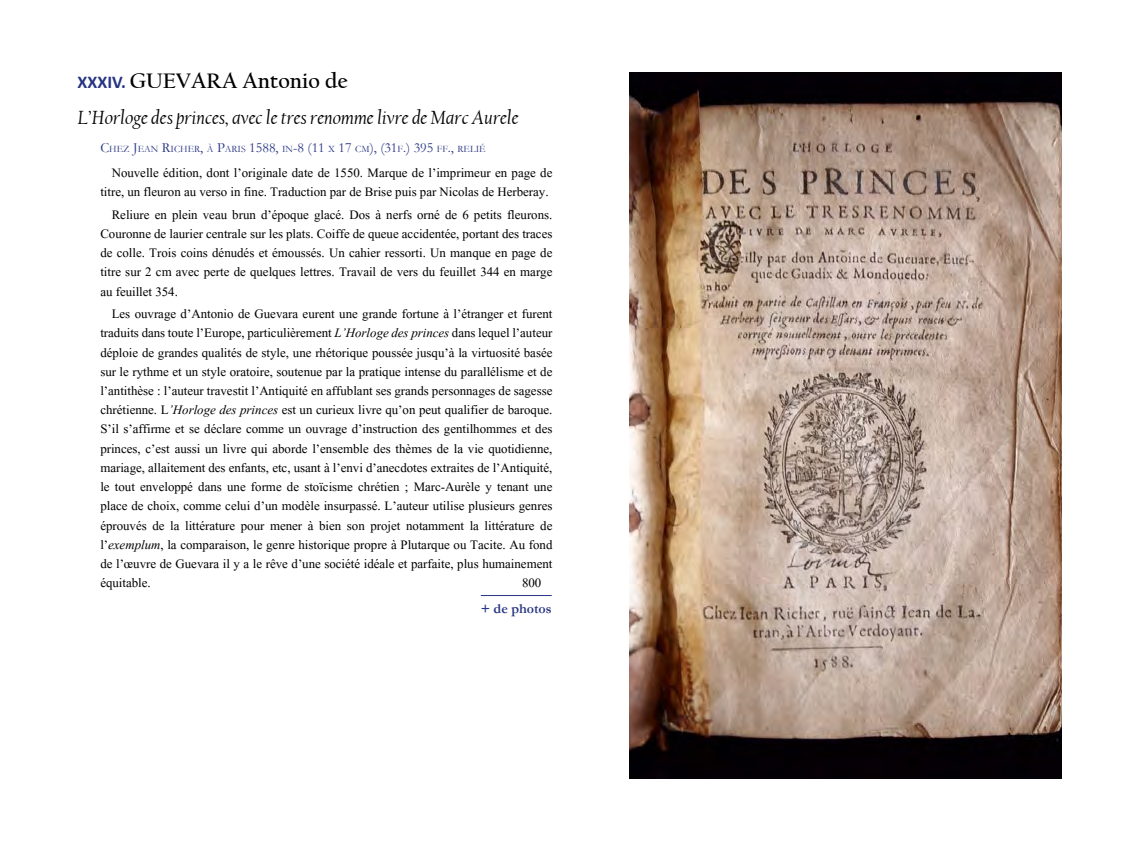
<style>
.page{position:relative;width:1134px;height:851px;background:#fff}
.page>*{position:absolute;margin:0;border:0;box-sizing:border-box;transform-origin:0 0}
.t1{font:700 22px "Californian FB";color:#000}
.t2{font:italic 20px "Californian FB";color:#000}
.t3{font:16px/19.2px "Aparajita";color:#000;text-align:justify}
.t4{font:14px "Garamond";color:#283583}
.t5{font:700 14px "Garamond";color:#283583}
.s1{font-family:"Calibri";font-size:18px;color:#283583}
.s2{font-size:9.8px}
.s3{font-style:italic}
</style>
<div class="page">
<hr style="left:481px;top:595px;width:71px;height:1px;background:#283583">
<img style="left:629px;top:72px;width:433px;height:706px">
<h1 class="t1" style="left:78px;top:69px;width:272px"><span class="s1">XXXIV.</span> GUEVARA Antonio de</h1>
<p class="t2" style="left:78px;top:106px;width:442px">L’Horloge des princes, avec le tres renomme livre de Marc Aurele</p>
<p class="t4" style="left:100px;top:138px;width:387px">C<span class="s2">HEZ</span> J<span class="s2">EAN</span> R<span class="s2">ICHER</span>, <span class="s2">À</span> P<span class="s2">ARIS</span> 1588, <span class="s2">IN</span>-8 (11 <span class="s2">X</span> 17 <span class="s2">CM</span>), (31<span class="s2">F</span>.) 395 <span class="s2">FF</span> ., <span class="s2">RELIÉ</span></p>
<p class="t3" style="left:100px;top:164px;width:454px;text-align:right">Nouvelle édition, dont l’originale date de 1550. Marque de l’imprimeur en page de titre, un fleuron au verso in fine. Traduction par de Brise puis par Nicolas de Herberay.</p>
<p class="t3" style="left:100px;top:206px;width:454px;text-indent:11px">Reliure en plein veau brun d’époque glacé. Dos à nerfs orné de 6 petits fleurons.<br>Couronne de laurier centrale sur les plats. Coiffe de queue accidentée, portant des traces de colle. Trois coins dénudés et émoussés. Un cahier ressorti. Un manque en page de titre sur 2 cm avec perte de quelques lettres. Travail de vers du feuillet 344 en marge au feuillet 354.</p>
<p class="t3" style="left:100px;top:306px;width:454px;text-indent:11px">Les ouvrage d’Antonio de Guevara eurent une grande fortune à l’étranger et furent traduits dans toute l’Europe, particulièrement <span class="s3">L’Horloge des princes</span> dans lequel l’auteur déploie de grandes qualités de style, une rhétorique poussée jusqu’à la virtuosité basée sur le rythme et un style oratoire, soutenue par la pratique intense du parallélisme et de l’antithèse : l’auteur travestit l’Antiquité en affublant ses grands personnages de sagesse chrétienne. L<span class="s3">’Horloge des princes</span> est un curieux livre qu’on peut qualifier de baroque.<br>S’il s’affirme et se déclare comme un ouvrage d’instruction des gentilhommes et des princes, c’est aussi un livre qui aborde l’ensemble des thèmes de la vie quotidienne, mariage, allaitement des enfants, etc, usant à l’envi d’anecdotes extraites de l’Antiquité, le tout enveloppé dans une forme de stoïcisme chrétien ; Marc-Aurèle y tenant une place de choix, comme celui d’un modèle insurpassé. L’auteur utilise plusieurs genres éprouvés de la littérature pour mener à bien son projet notamment la littérature de l’<span class="s3">exemplum</span>, la comparaison, le genre historique propre à Plutarque ou Tacite. Au fond de l’œuvre de Guevara il y a le rêve d’une société idéale et parfaite, plus humainement équitable.</p>
<p class="t3" style="left:522px;top:574px;width:21px">800</p>
<p class="t5" style="left:481px;top:599px;width:72px">+ de photos</p>
</div>
